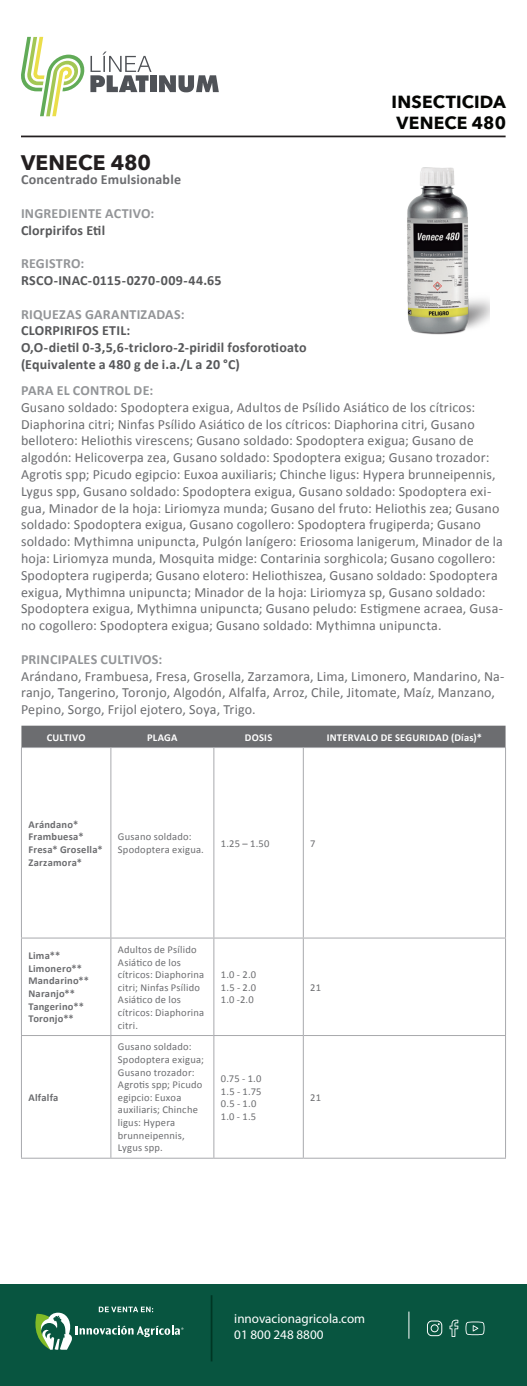
<style>
.page{position:relative;width:527px;height:1386px;background:#fff}
.page>*{position:absolute;margin:0;border:0;box-sizing:border-box;transform-origin:0 0}
.t1{font:700 21px "Avenir Next";letter-spacing:.005em;color:#231f20}
.t2{font:700 17.5px "Avenir Next";letter-spacing:.01em;color:#040503}
.t3{font:14px/16.8px "Calibri";letter-spacing:.01em;color:#6c6d70}
.t4{font:700 14px/16.8px "Calibri";letter-spacing:.015em;color:#57585a}
.información{font:700 14px "Calibri";letter-spacing:.015em;color:#939598}
.t5{font:700 14px "Calibri";letter-spacing:.015em;color:#6c6d70}
.t6{font:13.12px "Myriad Pro";color:#fff}
.tabla_texto{font:10.5px/12.6px "Calibri";letter-spacing:.02em;color:#6c6d70}
.tabla_cultivo{font:700 10.5px/12.6px "Calibri";letter-spacing:.02em;color:#6c6d70}
.t7{font:700 10.5px "Calibri";letter-spacing:.025em;color:#fff}
</style>
<div class="page">
<div style="left:0;top:1285px;width:527px;height:101px;background:#085540"></div>
<hr style="left:21px;top:136px;width:484px;height:1px;background:#231f20">
<img style="left:407px;top:167px;width:83px;height:168px">
<div style="left:21px;top:726px;width:484px;height:21px;background:#6c6d70"></div>
<hr style="left:21px;top:747px;width:90px;height:1px;background:#a8a9ad">
<hr style="left:21px;top:748px;width:1px;height:190px;background:#a8a9ad">
<hr style="left:111px;top:747px;width:103px;height:1px;background:#a8a9ad">
<hr style="left:110px;top:748px;width:1px;height:190px;background:#a8a9ad">
<hr style="left:214px;top:747px;width:89px;height:1px;background:#a8a9ad">
<hr style="left:213px;top:748px;width:1px;height:190px;background:#a8a9ad">
<hr style="left:303px;top:747px;width:203px;height:1px;background:#a8a9ad">
<hr style="left:303px;top:748px;width:1px;height:190px;background:#a8a9ad">
<hr style="left:505px;top:748px;width:1px;height:190px;background:#a8a9ad">
<hr style="left:21px;top:938px;width:90px;height:1px;background:#a8a9ad">
<hr style="left:21px;top:938px;width:1px;height:97px;background:#a8a9ad">
<hr style="left:111px;top:938px;width:103px;height:1px;background:#a8a9ad">
<hr style="left:110px;top:938px;width:1px;height:97px;background:#a8a9ad">
<hr style="left:214px;top:938px;width:89px;height:1px;background:#a8a9ad">
<hr style="left:213px;top:938px;width:1px;height:97px;background:#a8a9ad">
<hr style="left:303px;top:938px;width:203px;height:1px;background:#a8a9ad">
<hr style="left:303px;top:938px;width:1px;height:97px;background:#a8a9ad">
<hr style="left:505px;top:938px;width:1px;height:97px;background:#a8a9ad">
<hr style="left:21px;top:1035px;width:90px;height:1px;background:#a8a9ad">
<hr style="left:21px;top:1036px;width:1px;height:122px;background:#a8a9ad">
<hr style="left:111px;top:1035px;width:103px;height:1px;background:#a8a9ad">
<hr style="left:110px;top:1036px;width:1px;height:122px;background:#a8a9ad">
<hr style="left:214px;top:1035px;width:89px;height:1px;background:#a8a9ad">
<hr style="left:213px;top:1036px;width:1px;height:122px;background:#a8a9ad">
<hr style="left:303px;top:1035px;width:203px;height:1px;background:#a8a9ad">
<hr style="left:303px;top:1036px;width:1px;height:122px;background:#a8a9ad">
<hr style="left:505px;top:1036px;width:1px;height:122px;background:#a8a9ad">
<hr style="left:21px;top:1158px;width:90px;height:1px;background:#a8a9ad">
<hr style="left:111px;top:1158px;width:103px;height:1px;background:#a8a9ad">
<hr style="left:214px;top:1158px;width:89px;height:1px;background:#a8a9ad">
<hr style="left:303px;top:1158px;width:203px;height:1px;background:#a8a9ad">
<svg style="left:408px;top:1312px;width:1px;height:27px"></svg>
<hr style="left:211px;top:1295px;width:1px;height:66px;background:#003624">
<svg style="left:427px;top:1321px;width:15px;height:15px"></svg>
<svg style="left:449px;top:1320px;width:9px;height:17px"></svg>
<svg style="left:465px;top:1322px;width:19px;height:13px"></svg>
<svg style="left:35px;top:1307px;width:148px;height:43px"></svg>
<div style="left:150px;top:75px;width:6px;height:17px;background:#4f5257"></div>
<svg style="left:159px;top:75px;width:60px;height:17px"></svg>
<svg style="left:21px;top:37px;width:130px;height:79px"></svg>
<p class="t1" style="left:21px;top:145px;width:132px">VENECE 480</p>
<p class="t5" style="left:21px;top:171px;width:162px">Concentrado Emulsionable</p>
<p class="información" style="left:21px;top:204px;width:135px">INGREDIENTE ACTIVO:</p>
<p class="t4" style="left:21px;top:221px;width:86px">Clorpirifos Etil</p>
<p class="información" style="left:21px;top:255px;width:65px">REGISTRO:</p>
<p class="t4" style="left:21px;top:271px;width:202px">RSCO-INAC-0115-0270-009-44.65</p>
<p class="información" style="left:21px;top:305px;width:165px">RIQUEZAS GARANTIZADAS:</p>
<p class="t4" style="left:21px;top:322px;width:111px">CLORPIRIFOS ETIL:</p>
<p class="t4" style="left:21px;top:339px;width:287px">O,O-dietil 0-3,5,6-tricloro-2-piridil fosforotioato (Equivalente a 480 g de i.a./L a 20 °C)</p>
<p class="t2" style="left:391px;top:86px;width:116px">INSECTICIDA</p>
<p class="t2" style="left:396px;top:107px;width:111px">VENECE 480</p>
<p class="información" style="left:21px;top:382px;width:134px">PARA EL CONTROL DE:</p>
<p class="t3" style="left:21px;top:398px;width:483px">Gusano soldado: Spodoptera exigua, Adultos de Psílido Asiático de los cítricos:<br>Diaphorina citri; Ninfas Psílido Asiático de los cítricos: Diaphorina citri, Gusano bellotero: Heliothis virescens; Gusano soldado: Spodoptera exigua; Gusano de algodón: Helicoverpa zea, Gusano soldado: Spodoptera exigua; Gusano trozador:<br>Agrotis spp; Picudo egipcio: Euxoa auxiliaris; Chinche ligus: Hypera brunneipennis, Lygus spp, Gusano soldado: Spodoptera exigua, Gusano soldado: Spodoptera exi&shy;gua, Minador de la hoja: Liriomyza munda; Gusano del fruto: Heliothis zea; Gusano soldado: Spodoptera exigua, Gusano cogollero: Spodoptera frugiperda; Gusano soldado: Mythimna unipuncta, Pulgón lanígero: Eriosoma lanigerum, Minador de la hoja: Liriomyza munda, Mosquita midge: Contarinia sorghicola; Gusano cogollero:<br>Spodoptera rugiperda; Gusano elotero: Heliothiszea, Gusano soldado: Spodoptera exigua, Mythimna unipuncta; Minador de la hoja: Liriomyza sp, Gusano soldado:<br>Spodoptera exigua, Mythimna unipuncta; Gusano peludo: Estigmene acraea, Gusa&shy;no cogollero: Spodoptera exigua; Gusano soldado: Mythimna unipuncta.</p>
<p class="información" style="left:21px;top:650px;width:143px">PRINCIPALES CULTIVOS:</p>
<p class="t3" style="left:21px;top:667px;width:485px">Arándano, Frambuesa, Fresa, Grosella, Zarzamora, Lima, Limonero, Mandarino, Na&shy;ranjo, Tangerino, Toronjo, Algodón, Alfalfa, Arroz, Chile, Jitomate, Maíz, Manzano,<br>Pepino, Sorgo, Frijol ejotero, Soya, Trigo.</p>
<p class="t7" style="left:47px;top:731px;width:40px">CULTIVO</p>
<p class="t7" style="left:147px;top:731px;width:32px">PLAGA</p>
<p class="t7" style="left:245px;top:731px;width:29px">DOSIS</p>
<p class="t7" style="left:327px;top:731px;width:157px">INTERVALO DE SEGURIDAD (Días)*</p>
<p class="tabla_cultivo" style="left:28px;top:818px;width:76px">Arándano*<br>Frambuesa*<br>Fresa* Grosella*<br>Zarzamora*</p>
<p class="tabla_texto" style="left:118px;top:830px;width:88px">Gusano soldado:<br>Spodoptera exigua.</p>
<p class="tabla_texto" style="left:221px;top:836px;width:50px">1.25 – 1.50</p>
<p class="tabla_texto" style="left:310px;top:836px;width:7px">7</p>
<p class="tabla_cultivo" style="left:28px;top:949px;width:62px">Lima**<br>Limonero**<br>Mandarino**<br>Naranjo**<br>Tangerino**<br>Toronjo**</p>
<p class="tabla_texto" style="left:118px;top:943px;width:88px">Adultos de Psílido<br>Asiático de los cítricos: Diaphorina citri; Ninfas Psílido<br>Asiático de los cítricos: Diaphorina citri.</p>
<p class="tabla_cultivo" style="left:28px;top:1091px;width:32px">Alfalfa</p>
<p class="tabla_texto" style="left:118px;top:1040px;width:87px">Gusano soldado:<br>Spodoptera exigua;<br>Gusano trozador:<br>Agrotis spp; Picudo egipcio: Euxoa auxiliaris; Chinche ligus: Hypera brunneipennis,<br>Lygus spp.</p>
<p class="tabla_texto" style="left:221px;top:968px;width:37px">1.0 - 2.0</p>
<p class="tabla_texto" style="left:221px;top:980px;width:37px">1.5 - 2.0</p>
<p class="tabla_texto" style="left:221px;top:993px;width:34px">1.0 -2.0</p>
<p class="tabla_texto" style="left:221px;top:1072px;width:42px">0.75 - 1.0</p>
<p class="tabla_texto" style="left:221px;top:1084px;width:42px">1.5 - 1.75</p>
<p class="tabla_texto" style="left:221px;top:1097px;width:37px">0.5 - 1.0</p>
<p class="tabla_texto" style="left:221px;top:1109px;width:37px">1.0 - 1.5</p>
<p class="tabla_texto" style="left:310px;top:980px;width:12px">21</p>
<p class="tabla_texto" style="left:310px;top:1091px;width:12px">21</p>
<p class="t6" style="left:234px;top:1311px;width:132px">innovacionagricola.com</p>
<p class="t6" style="left:234px;top:1327px;width:91px">01 800 248 8800</p>
</div>
